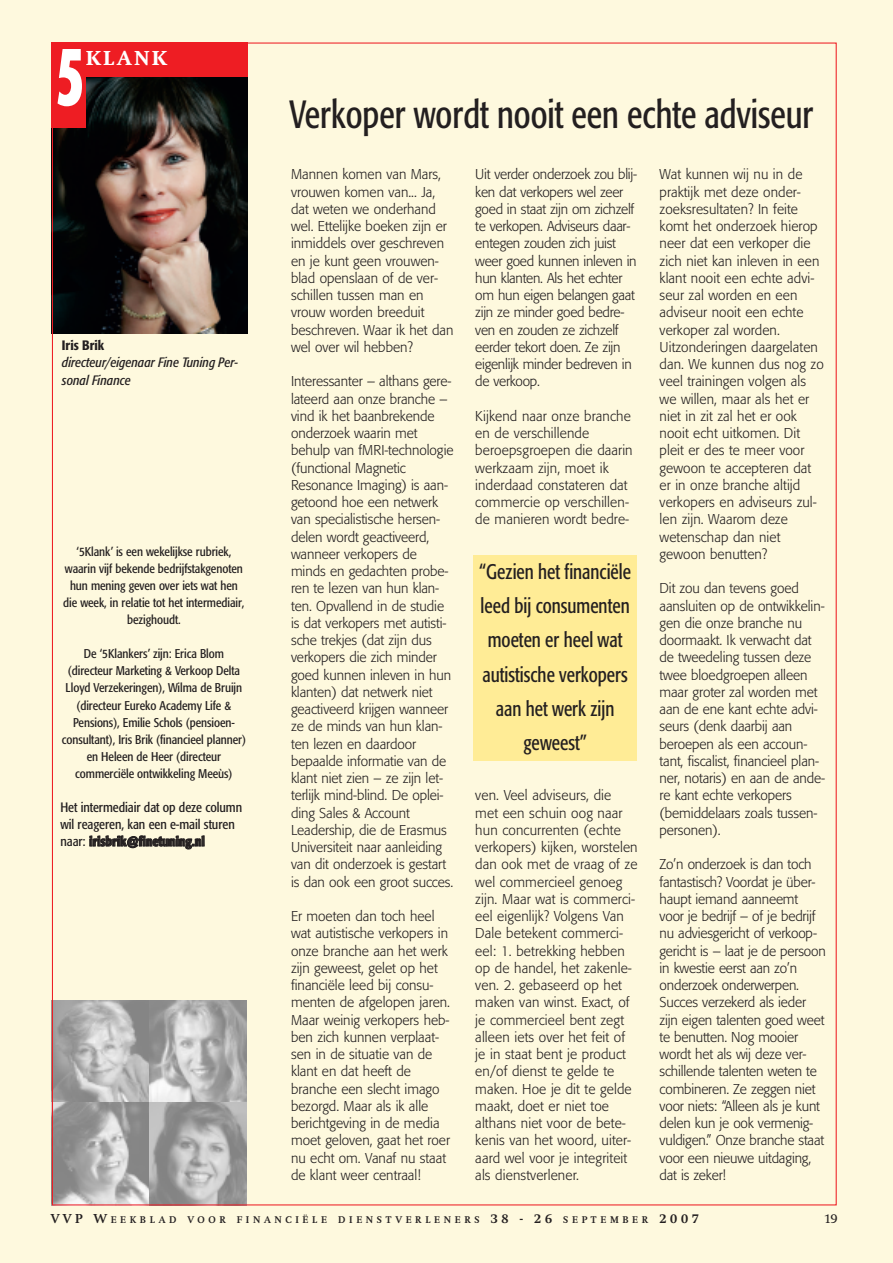
<style>
.page{position:relative;width:893px;height:1263px;background:#fef9de}
.page>*{position:absolute;margin:0;border:0;box-sizing:border-box;transform-origin:0 0}
.t1{font:700 condensed 72px "Futura";color:#fff;scale:.8 1}
.t2{font:condensed 39px "Formata";color:#231f20;scale:.9 1}
.t3{font:condensed 21px/34.2px "Formata";color:#231f20;text-align:center;scale:.9 1}
.t4{font:800 21px "Swift";letter-spacing:.11em;color:#fff}
.t5{font:300 14.1px/17.2px "Formata";letter-spacing:-.005em;color:#231f20}
.t6{font:condensed 13.5px/17px "Formata";letter-spacing:-.005em;color:#231f20}
.t7{font:italic condensed 13.5px/17.1px "Formata";color:#231f20}
.t8{font:500 condensed 13.5px "Formata";color:#231f20}
.t9{font:13.5px "Swift";color:#231f20}
.t10{font:condensed 12.6px/17.1px "Formata";letter-spacing:-.005em;color:#231f20;text-align:center}
.t11{font:700 10.2px "Swift";letter-spacing:.37em;color:#231f20}
.s1{font-size:13.5px}
.s2{font-weight:500}
</style>
<div class="page">
<img style="left:54px;top:77px;width:193px;height:256px">
<img style="left:54px;top:1000px;width:193px;height:203px">
<div style="left:52px;top:43px;width:196px;height:34px;background:#ee1d23"></div>
<div style="left:52px;top:43px;width:34px;height:85px;background:#ee1d23"></div>
<div style="left:474px;top:556px;width:163px;height:205px;background:#ffec96"></div>
<h1 class="t1" style="left:56px;top:46px;width:37px">5</h1>
<h3 class="t4" style="left:86px;top:45px;width:82px">KLANK</h3>
<h2 class="t2" style="left:289px;top:98px;width:584px">Verkoper wordt nooit een echte adviseur</h2>
<p class="t5" style="left:475px;top:167px;width:163px">Uit verder onderzoek zou blij&shy;ken dat verkopers wel zeer goed in staat zijn om zichzelf te verkopen. Adviseurs daar&shy;entegen zouden zich juist weer goed kunnen inleven in hun klanten. Als het echter om hun eigen belangen gaat zijn ze minder goed bedre&shy;ven en zouden ze zichzelf eerder tekort doen. Ze zijn eigenlijk minder bedreven in de verkoop.</p>
<p class="t5" style="left:475px;top:408px;width:159px">Kijkend naar onze branche en de verschillende beroepsgroepen die daarin werkzaam zijn, moet ik inderdaad constateren dat commercie op verschillen&shy;de manieren wordt bedre-</p>
<p class="t5" style="left:660px;top:167px;width:166px">Wat kunnen wij nu in de praktijk met deze onder&shy;zoeksresultaten? In feite komt het onderzoek hierop neer dat een verkoper die zich niet kan inleven in een klant nooit een echte advi&shy;seur zal worden en een adviseur nooit een echte verkoper zal worden.<br>Uitzonderingen daargelaten dan. We kunnen dus nog zo veel trainingen volgen als we willen, maar als het er niet in zit zal het er ook nooit echt uitkomen. Dit pleit er des te meer voor gewoon te accepteren dat er in onze branche altijd verkopers en adviseurs zul&shy;len zijn. Waarom deze wetenschap dan niet gewoon benutten?</p>
<p class="t5" style="left:660px;top:581px;width:167px">Dit zou dan tevens goed aansluiten op de ontwikkelin&shy;gen die onze branche nu doormaakt. Ik verwacht dat de tweedeling tussen deze twee bloedgroepen alleen maar groter zal worden met aan de ene kant echte advi&shy;seurs (denk daarbij aan beroepen als een accoun&shy;tant, fiscalist, financieel plan&shy;ner, notaris) en aan de ande&shy;re kant echte verkopers (bemiddelaars zoals tussen&shy;personen).</p>
<p class="t5" style="left:660px;top:857px;width:168px">Zo’n onderzoek is dan toch fantastisch? Voordat je über&shy;haupt iemand aanneemt voor je bedrijf – of je bedrijf nu adviesgericht of verkoop&shy;gericht is – laat je de persoon in kwestie eerst aan zo’n onderzoek onderwerpen.<br>Succes verzekerd als ieder zijn eigen talenten goed weet te benutten. Nog mooier wordt het als wij deze ver&shy;schillende talenten weten te combineren. Ze zeggen niet voor niets: “Alleen als je kunt delen kun je ook vermenig&shy;vuldigen.” Onze branche staat voor een nieuwe uitdaging, dat is zeker!</p>
<p class="t5" style="left:291px;top:167px;width:164px">Mannen komen van Mars, vrouwen komen van... Ja, dat weten we onderhand wel. Ettelijke boeken zijn er inmiddels over geschreven en je kunt geen vrouwen&shy;blad openslaan of de ver&shy;schillen tussen man en vrouw worden breeduit beschreven. Waar ik het dan wel over wil hebben?</p>
<p class="t5" style="left:291px;top:374px;width:164px">Interessanter – althans gere&shy;lateerd aan onze branche – vind ik het baanbrekende onderzoek waarin met behulp van fMRI-technologie (functional Magnetic<br>Resonance Imaging) is aan&shy;getoond hoe een netwerk van specialistische hersen&shy;delen wordt geactiveerd, wanneer verkopers de minds en gedachten probe&shy;ren te lezen van hun klan&shy;ten. Opvallend in de studie is dat verkopers met autisti&shy;sche trekjes (dat zijn dus verkopers die zich minder goed kunnen inleven in hun klanten) dat netwerk niet geactiveerd krijgen wanneer ze de minds van hun klan&shy;ten lezen en daardoor bepaalde informatie van de klant niet zien – ze zijn let&shy;terlijk mind-blind. De oplei&shy;ding Sales &amp; Account<br>Leadership, die de Erasmus<br>Universiteit naar aanleiding van dit onderzoek is gestart is dan ook een groot succes.</p>
<p class="t5" style="left:291px;top:909px;width:161px">Er moeten dan toch heel wat autistische verkopers in onze branche aan het werk zijn geweest, gelet op het financiële leed bij consu&shy;menten de afgelopen jaren.<br>Maar weinig verkopers heb&shy;ben zich kunnen verplaat&shy;sen in de situatie van de klant en dat heeft de branche een slecht imago bezorgd. Maar als ik alle berichtgeving in de media moet geloven, gaat het roer nu echt om. Vanaf nu staat de klant weer centraal!</p>
<p class="t11" style="left:51px;top:1213px;width:649px"><span class="s1">VVP W</span>EEKBLAD VOOR FINANCIËLE DIENSTVERLENERS <span class="s1">38 - 26</span> SEPTEMBER <span class="s1">2007</span></p>
<p class="t9" style="left:824px;top:1210px;width:15px">19</p>
<p class="t8" style="left:62px;top:340px;width:44px">Iris Brik</p>
<p class="t7" style="left:62px;top:355px;width:178px">directeur/eigenaar Fine Tuning Per&shy;sonal Finance</p>
<p class="t10" style="left:63px;top:543px;width:183px">‘5Klank’ is een wekelijkse rubriek, waarin vijf bekende bedrijfstakgenoten hun mening geven over iets wat hen die week, in relatie tot het intermediair, bezighoudt.</p>
<p class="t10" style="left:62px;top:646px;width:186px">De ‘5Klankers’ zijn: Erica Blom (directeur Marketing &amp; Verkoop Delta Lloyd Verzekeringen), Wilma de Bruijn (directeur Eureko Academy Life &amp; Pensions), Emilie Schols (pensioen&shy;consultant), Iris Brik (financieel planner) en Heleen de Heer (directeur commerciële ontwikkeling Meeùs)</p>
<p class="t6" style="left:60px;top:800px;width:183px">Het intermediair dat op deze column wil reageren, kan een e-mail sturen naar: <span class="s2">irisbrik@finetuning.nl</span></p>
<h3 class="t3" style="left:479px;top:556px;width:170px">“Gezien het financiële leed bij consumenten moeten er heel wat autistische verkopers aan het werk zijn geweest”</h3>
<p class="t5" style="left:475px;top:788px;width:164px">ven. Veel adviseurs, die<br>met een schuin oog naar hun concurrenten (echte verkopers) kijken, worstelen dan ook met de vraag of ze wel commercieel genoeg zijn. Maar wat is commerci&shy;eel eigenlijk? Volgens Van<br>Dale betekent commerci&shy;eel: 1. betrekking hebben op de handel, het zakenle&shy;ven. 2. gebaseerd op het maken van winst. Exact, of je commercieel bent zegt alleen iets over het feit of je in staat bent je product en/of dienst te gelde te maken. Hoe je dit te gelde maakt, doet er niet toe althans niet voor de bete&shy;kenis van het woord, uiter&shy;aard wel voor je integriteit als dienstverlener.</p>
</div>
